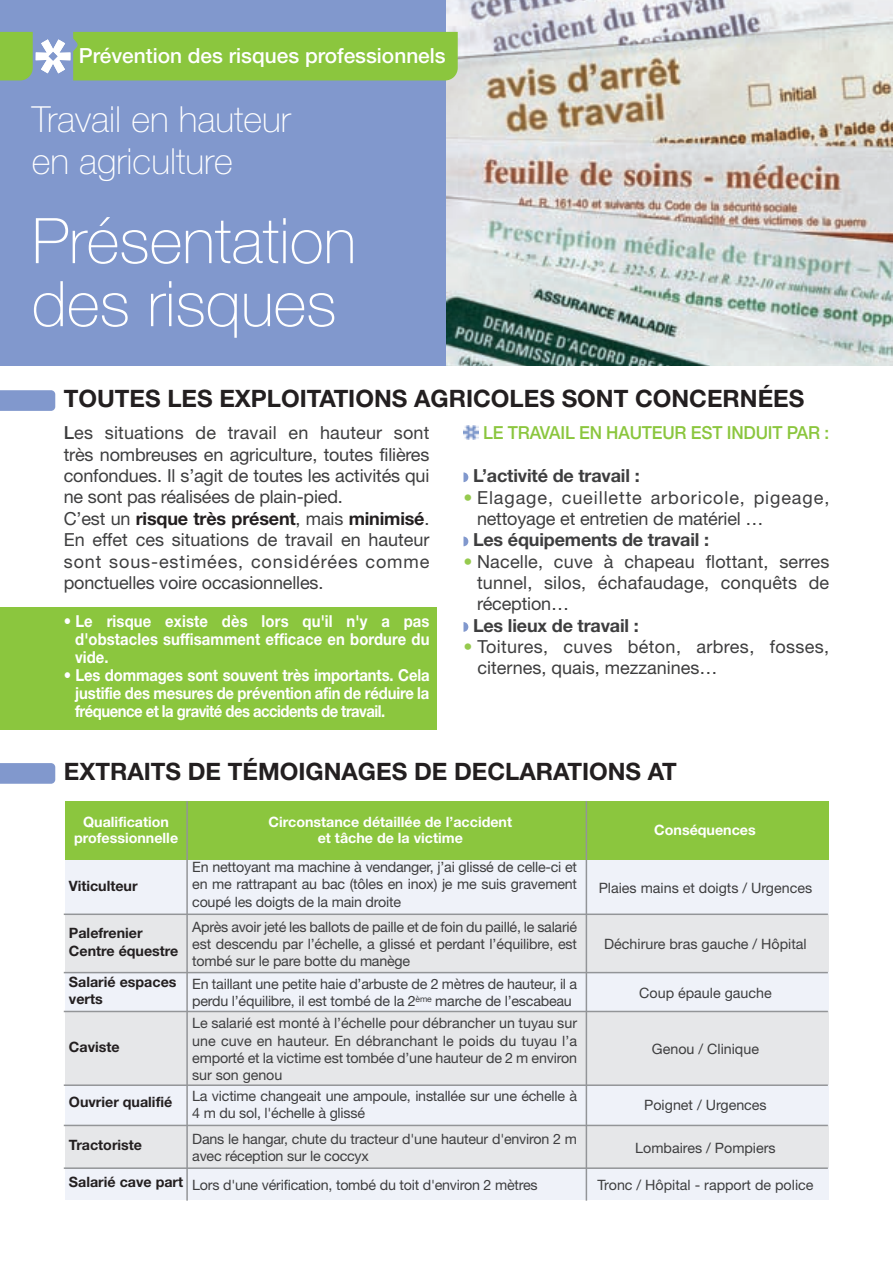
<style>
.page{position:relative;width:893px;height:1263px;background:#fff}
.page>*{position:absolute;margin:0;border:0;box-sizing:border-box;transform-origin:0 0}
.t1{font:100 63px/63px "Helvetica Neue";color:#fff}
.t2{font:100 36px/42px "Helvetica Neue";color:#fff}
.t3{font:700 24px "Helvetica Neue";color:#231f20}
.t4{font:500 20.85px "Helvetica Neue";color:#fff}
.t5{font:18px/21.3px "Helvetica Neue";color:#3e3e3f}
.t6{font:18px/21.3px "Helvetica Neue";letter-spacing:.05em;color:#3e3e3f}
.t7{font:700 18px "Helvetica Neue";letter-spacing:-.01em;color:#3e3e3f}
.t8{font:18px/21.3px "Helvetica Neue";letter-spacing:.02em;color:#3e3e3f}
.t9{font:500 18px "Helvetica Neue";letter-spacing:-.01em;color:#8bc63e;scale:.95 1}
.t10{font:700 16.5px/18px "Helvetica Neue";letter-spacing:-.01em;color:#fff;text-align:justify;scale:.9 1}
.t11{font:14.25px/17.1px "Helvetica Neue";letter-spacing:-.015em;color:#3e3e3f;text-align:justify}
.t12{font:700 14.25px/15.9px "Helvetica Neue";color:#fff;text-align:center}
.t13{font:700 14.25px/17.1px "Helvetica Neue";color:#231f20}
.s1{font-weight:500}
.s2{font-weight:700;color:#231f20}
.s3{color:#96ca4e}
</style>
<div class="page">
<div style="left:0;top:0;width:893px;height:366px;background:#8198cd"></div>
<div style="left:0;top:607px;width:437px;height:123px;background:#8bc63e"></div>
<img style="left:446px;top:0;width:447px;height:366px">
<svg style="left:0;top:32px;width:458px;height:48px;background:#8dc44c"></svg>
<img style="left:463px;top:425px;width:15px;height:14px">
<svg style="left:463px;top:472px;width:5px;height:10px"></svg>
<svg style="left:463px;top:536px;width:5px;height:10px"></svg>
<svg style="left:463px;top:622px;width:5px;height:10px"></svg>
<svg style="left:0;top:390px;width:55px;height:21px"></svg>
<div style="left:65px;top:801px;width:123px;height:58px;background:#8bc63e"></div>
<div style="left:188px;top:801px;width:405px;height:58px;background:#8bc63e"></div>
<div style="left:582px;top:801px;width:246px;height:58px;background:#8bc63e"></div>
<div style="left:65px;top:860px;width:123px;height:54px;background:#eff2f9"></div>
<div style="left:188px;top:860px;width:393px;height:54px;background:#eff2f9"></div>
<div style="left:582px;top:860px;width:247px;height:54px;background:#eff2f9"></div>
<div style="left:65px;top:914px;width:123px;height:58px;background:#e6e7e9"></div>
<div style="left:188px;top:914px;width:393px;height:58px;background:#e6e7e9"></div>
<div style="left:582px;top:914px;width:247px;height:58px;background:#e6e7e9"></div>
<div style="left:65px;top:972px;width:123px;height:39px;background:#eff2f9"></div>
<div style="left:188px;top:972px;width:393px;height:39px;background:#eff2f9"></div>
<div style="left:582px;top:972px;width:247px;height:39px;background:#eff2f9"></div>
<div style="left:65px;top:1082px;width:123px;height:43px;background:#eff2f9"></div>
<div style="left:188px;top:1082px;width:393px;height:43px;background:#eff2f9"></div>
<div style="left:582px;top:1082px;width:247px;height:43px;background:#eff2f9"></div>
<div style="left:65px;top:1125px;width:123px;height:44px;background:#e6e7e9"></div>
<div style="left:188px;top:1125px;width:393px;height:44px;background:#e6e7e9"></div>
<div style="left:582px;top:1125px;width:247px;height:44px;background:#e6e7e9"></div>
<div style="left:65px;top:1168px;width:123px;height:31px;background:#eff2f9"></div>
<div style="left:188px;top:1168px;width:393px;height:31px;background:#eff2f9"></div>
<div style="left:582px;top:1168px;width:247px;height:31px;background:#eff2f9"></div>
<div style="left:65px;top:1011px;width:123px;height:74px;background:#e6e7e9"></div>
<div style="left:188px;top:1011px;width:393px;height:74px;background:#e6e7e9"></div>
<div style="left:582px;top:1011px;width:247px;height:74px;background:#e6e7e9"></div>
<svg style="left:0;top:763px;width:55px;height:21px"></svg>
<hr style="left:64px;top:913px;width:764px;height:2px;background:#939598">
<hr style="left:64px;top:972px;width:764px;height:1px;background:#939598">
<hr style="left:64px;top:1011px;width:764px;height:1px;background:#939598">
<hr style="left:64px;top:1084px;width:764px;height:2px;background:#939598">
<hr style="left:64px;top:1125px;width:764px;height:1px;background:#939598">
<hr style="left:64px;top:1167px;width:764px;height:2px;background:#939598">
<hr style="left:186px;top:801px;width:2px;height:400px;background:#939598">
<hr style="left:586px;top:801px;width:1px;height:400px;background:#939598">
<h3 class="t4" style="left:79px;top:48px;width:368px">Prévention des risques professionnels</h3>
<h2 class="t2" style="left:32px;top:101px;width:260px">Travail en hauteur en agriculture</h2>
<h1 class="t1" style="left:32px;top:215px;width:326px">Présentation des risques</h1>
<h3 class="t3" style="left:64px;top:390px;width:742px">TOUTES LES EXPLOITATIONS AGRICOLES SONT CONCERNÉES</h3>
<p class="t5" style="left:64px;top:424px;width:367px"><span class="s1">L</span>es situations de travail en hauteur sont très nombreuses en agriculture, toutes filières confondues. Il s’agit de toutes les activités qui ne sont pas réalisées de plain-pied.<br>C’est un <span class="s2">risque très présent</span>, mais <span class="s2">minimisé</span>.<br>En effet ces situations de travail en hauteur sont sous-estimées, considérées comme ponctuelles voire occasionnelles.</p>
<p class="t9" style="left:483px;top:426px;width:366px">LE TRAVAIL EN HAUTEUR EST INDUIT PAR :</p>
<p class="t7" style="left:473px;top:469px;width:168px">L’activité de travail :</p>
<p class="t6" style="left:477px;top:488px;width:354px;text-indent:-14px"><span class="s3">•</span> Elagage, cueillette arboricole, pigeage, nettoyage et entretien de matériel …</p>
<p class="t7" style="left:473px;top:533px;width:238px">Les équipements de travail :</p>
<p class="t5" style="left:477px;top:552px;width:354px;text-align:justify;text-indent:-14px"><span class="s3">•</span> Nacelle, cuve à chapeau flottant, serres tunnel, silos, échafaudage, conquêts de réception…</p>
<p class="t7" style="left:473px;top:619px;width:167px">Les lieux de travail :</p>
<p class="t8" style="left:477px;top:638px;width:353px;text-indent:-14px"><span class="s3">•</span> Toitures, cuves béton, arbres, fosses, citernes, quais, mezzanines…</p>
<p class="t10" style="left:75px;top:614px;width:395px;text-indent:-11px">• Le risque existe dès lors qu'il n'y a pas d'obstacles suffisamment efficace en bordure du vide.</p>
<p class="t10" style="left:75px;top:668px;width:395px;text-indent:-11px">• Les dommages sont souvent très importants. Cela justifie des mesures de prévention afin de réduire la fréquence et la gravité des accidents de travail.</p>
<h3 class="t3" style="left:64px;top:763px;width:614px">EXTRAITS DE TÉMOIGNAGES DE DECLARATIONS AT</h3>
<p class="t12" style="left:74px;top:816px;width:106px">Qualification professionnelle</p>
<p class="t12" style="left:269px;top:816px;width:245px">Circonstance détaillée de l’accident et tâche de la victime</p>
<p class="t12" style="left:654px;top:823px;width:103px">Conséquences</p>
<p class="t13" style="left:69px;top:878px;width:70px">Viticulteur</p>
<p class="t11" style="left:192px;top:860px;width:386px">En nettoyant ma machine à vendanger, j’ai glissé de celle-ci et en me rattrapant au bac (tôles en inox) je me suis gravement coupé les doigts de la main droite</p>
<p class="t11" style="left:599px;top:881px;width:215px">Plaies mains et doigts / Urgences</p>
<p class="t13" style="left:69px;top:926px;width:111px">Palefrenier<br>Centre équestre</p>
<p class="t11" style="left:192px;top:920px;width:386px">Après avoir jeté les ballots de paille et de foin du paillé, le salarié est descendu par l’échelle, a glissé et perdant l’équilibre, est tombé sur le pare botte du manège</p>
<p class="t11" style="left:604px;top:937px;width:204px">Déchirure bras gauche / Hôpital</p>
<p class="t13" style="left:69px;top:974px;width:109px">Salarié espaces verts</p>
<p class="t11" style="left:192px;top:977px;width:386px">En taillant une petite haie d’arbuste de 2 mètres de hauteur, il a perdu l’équilibre, il est tombé de la 2<sup>ème</sup> marche de l’escabeau</p>
<p class="t11" style="left:639px;top:985px;width:134px">Coup épaule gauche</p>
<p class="t13" style="left:69px;top:1039px;width:52px">Caviste</p>
<p class="t11" style="left:192px;top:1016px;width:386px">Le salarié est monté à l’échelle pour débrancher un tuyau sur une cuve en hauteur. En débranchant le poids du tuyau l’a emporté et la victime est tombée d’une hauteur de 2 m environ sur son genou</p>
<p class="t11" style="left:652px;top:1042px;width:109px">Genou / Clinique</p>
<p class="t13" style="left:69px;top:1095px;width:105px">Ouvrier qualifié</p>
<p class="t11" style="left:192px;top:1089px;width:386px">La victime changeait une ampoule, installée sur une échelle à<br>4 m du sol, l'échelle à glissé</p>
<p class="t11" style="left:644px;top:1097px;width:124px">Poignet / Urgences</p>
<p class="t13" style="left:69px;top:1138px;width:75px">Tractoriste</p>
<p class="t11" style="left:192px;top:1132px;width:386px">Dans le hangar, chute du tracteur d'une hauteur d'environ 2 m avec réception sur le coccyx</p>
<p class="t11" style="left:635px;top:1140px;width:142px">Lombaires / Pompiers</p>
<p class="t11" style="left:69px;top:1177px;width:470px"><sup>Salarié</sup> <sup>cave</sup> <sup>part</sup> Lors d'une vérification, tombé du toit d'environ 2 mètres</p>
<p class="t11" style="left:597px;top:1177px;width:218px">Tronc / Hôpital - rapport de police</p>
</div>
